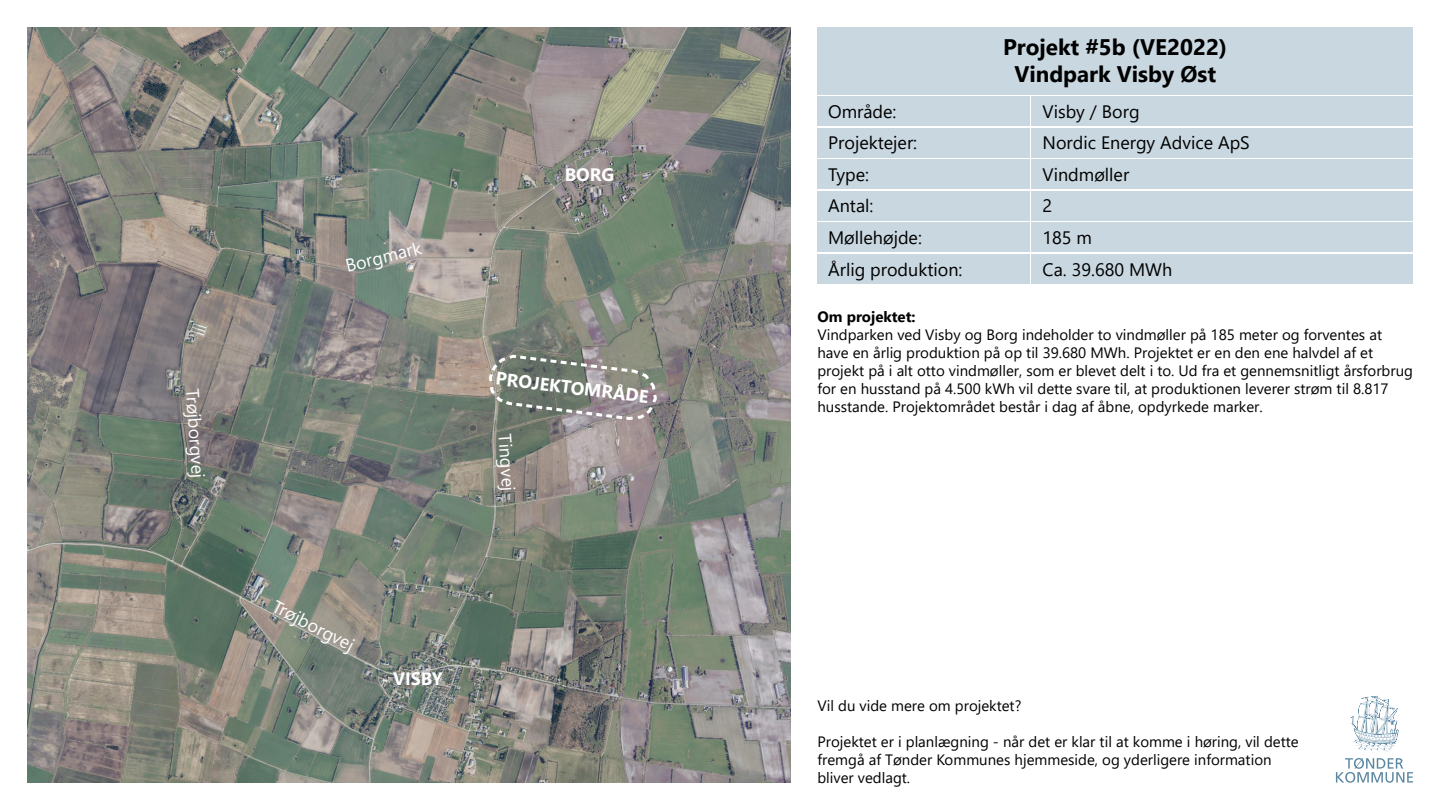
<style>
.page{position:relative;width:1440px;height:810px;background:#fff}
.page>*{position:absolute;margin:0;border:0;box-sizing:border-box;transform-origin:0 0}
.t1{font:700 22.5px "Segoe UI";color:#000}
.t2{font:18px "Segoe UI";color:#000}
.t3{font:18px "Segoe UI";color:#fff}
.t4{font:700 18px "Segoe UI";color:#fff}
.t5{font:15px/18px "Segoe UI";color:#000}
.t6{font:700 15px "Segoe UI";color:#000}
</style>
<div class="page">
<svg style="left:1336px;top:758px;width:77px;height:25px"></svg>
<svg style="left:1350px;top:695px;width:49px;height:56px"></svg>
<img style="left:27px;top:28px;width:763px;height:755px">
<div style="left:818px;top:27px;width:595px;height:67px;background:#c9d7e0"></div>
<div style="left:818px;top:96px;width:212px;height:30px;background:#c9d7e0"></div>
<div style="left:818px;top:128px;width:212px;height:30px;background:#c9d7e0"></div>
<div style="left:818px;top:159px;width:212px;height:30px;background:#c9d7e0"></div>
<div style="left:818px;top:191px;width:212px;height:30px;background:#c9d7e0"></div>
<div style="left:818px;top:222px;width:212px;height:30px;background:#c9d7e0"></div>
<div style="left:818px;top:254px;width:212px;height:30px;background:#c9d7e0"></div>
<div style="left:1032px;top:96px;width:381px;height:30px;background:#c9d7e0"></div>
<div style="left:1032px;top:128px;width:381px;height:30px;background:#c9d7e0"></div>
<div style="left:1032px;top:159px;width:381px;height:30px;background:#c9d7e0"></div>
<div style="left:1032px;top:191px;width:381px;height:30px;background:#c9d7e0"></div>
<div style="left:1032px;top:222px;width:381px;height:30px;background:#c9d7e0"></div>
<div style="left:1032px;top:254px;width:381px;height:30px;background:#c9d7e0"></div>
<svg style="left:487px;top:353px;width:172px;height:69px;background:#868881"></svg>
<p class="t3" style="left:209px;top:388px;width:91px;rotate:86deg">Trøjborgvej</p>
<p class="t3" style="left:342px;top:250px;width:79px;rotate:-14deg">Borgmark</p>
<p class="t3" style="left:281px;top:590px;width:91px;rotate:27deg">Trøjborgvej</p>
<p class="t4" style="left:393px;top:662px;width:51px">VISBY</p>
<p class="t4" style="left:565px;top:157px;width:51px">BORG</p>
<p class="t4" style="left:498px;top:361px;width:155px;rotate:7deg">PROJEKTOMRÅDE</p>
<p class="t3" style="left:522px;top:433px;width:58px;rotate:86deg">Tingvej</p>
<p class="t1" style="left:1003px;top:26px;width:226px">Projekt #5b (VE2022)</p>
<p class="t1" style="left:1014px;top:53px;width:203px">Vindpark Visby Øst</p>
<p class="t2" style="left:828px;top:94px;width:70px">Område:</p>
<p class="t2" style="left:1043px;top:94px;width:99px">Visby / Borg</p>
<p class="t2" style="left:1043px;top:126px;width:209px">Nordic Energy Advice ApS</p>
<p class="t2" style="left:1043px;top:157px;width:88px">Vindmøller</p>
<p class="t2" style="left:1043px;top:189px;width:11px">2</p>
<p class="t2" style="left:828px;top:126px;width:91px">Projektejer:</p>
<p class="t2" style="left:828px;top:157px;width:43px">Type:</p>
<p class="t2" style="left:828px;top:189px;width:47px">Antal:</p>
<p class="t2" style="left:828px;top:221px;width:95px">Møllehøjde:</p>
<p class="t2" style="left:828px;top:252px;width:136px">Årlig produktion:</p>
<p class="t6" style="left:818px;top:303px;width:100px">Om projektet:</p>
<p class="t5" style="left:818px;top:324px;width:597px">Vindparken ved Visby og Borg indeholder to vindmøller på 185 meter og forventes at have en årlig produktion på op til 39.680 MWh. Projektet er en den ene halvdel af et projekt på i alt otto vindmøller, som er blevet delt i to. Ud fra et gennemsnitligt årsforbrug for en husstand på 4.500 kWh vil dette svare til, at produktionen leverer strøm til 8.817 husstande. Projektområdet består i dag af åbne, opdyrkede marker.</p>
<p class="t2" style="left:1043px;top:221px;width:51px">185 m</p>
<p class="t2" style="left:1043px;top:252px;width:131px">Ca. 39.680 MWh</p>
<p class="t5" style="left:818px;top:695px;width:205px">Vil du vide mere om projektet?</p>
<p class="t5" style="left:818px;top:731px;width:483px">Projektet er i planlægning - når det er klar til at komme i høring, vil dette fremgå af Tønder Kommunes hjemmeside, og yderligere information bliver vedlagt.</p>
</div>
